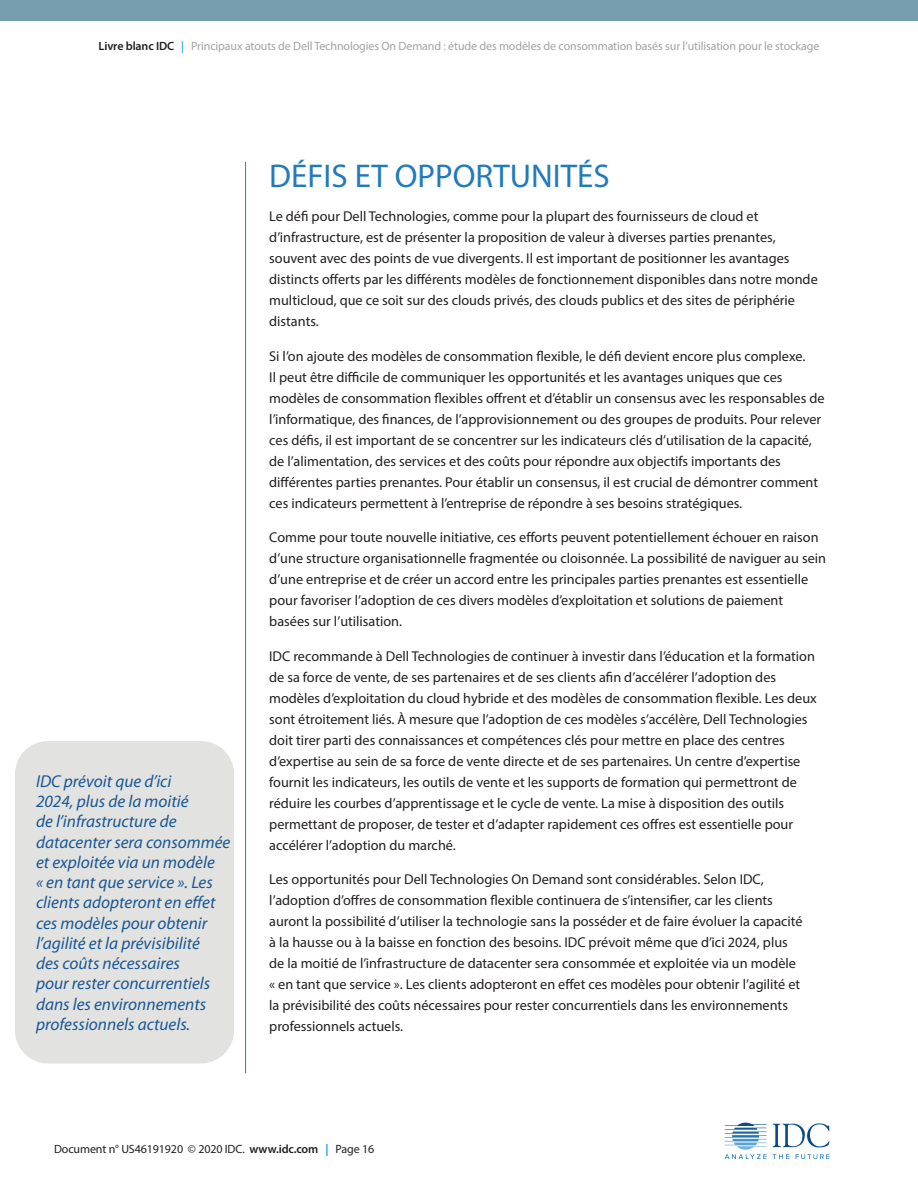
<style>
.page{position:relative;width:918px;height:1188px;background:#fff}
.page>*{position:absolute;margin:0;border:0;box-sizing:border-box;transform-origin:0 0}
.t1{font:33px "Myriad Pro";color:#217abc}
.t2{font:italic 17.25px/20.2px "Myriad Pro";color:#1a5894}
.t3{font:14.25px/21px "Myriad Pro";color:#231f20}
.t4{font:12px "Myriad Pro";letter-spacing:-.01em;color:#a1a3a6}
.t5{font:12px "Myriad Pro";letter-spacing:-.01em;color:#231f20}
.s1{font-weight:600;color:#231f20}
.s2{color:#0092d3}
.s3{font-weight:600}
.s4{font-weight:600;color:#0092d3}
</style>
<div class="page">
<hr style="left:245px;top:162px;width:1px;height:911px;background:#0092d3">
<div style="left:0;top:0;width:918px;height:21px;background:#769eae"></div>
<svg style="left:773px;top:1123px;width:57px;height:24px"></svg>
<svg style="left:773px;top:1154px;width:16px;height:5px"></svg>
<svg style="left:796px;top:1154px;width:33px;height:5px"></svg>
<svg style="left:725px;top:1123px;width:42px;height:36px"></svg>
<div style="left:15px;top:741px;width:219px;height:323px;background:#e2e2e1;border-radius:33px"></div>
<p class="t4" style="left:99px;top:39px;width:722px"><span class="s1">Livre blanc IDC</span> <span class="s2">|</span> Principaux atouts de Dell Technologies On Demand : étude des modèles de consommation basés sur l’utilisation pour le stockage</p>
<p class="t2" style="left:36px;top:771px;width:196px">IDC prévoit que d’ici<br>2024, plus de la moitié<br>de l’infrastructure de datacenter sera consommée et exploitée via un modèle<br>« en tant que service ». Les clients adopteront en effet ces modèles pour obtenir l’agilité et la prévisibilité<br>des coûts nécessaires<br>pour rester concurrentiels dans les environnements professionnels actuels.</p>
<h1 class="t1" style="left:269px;top:155px;width:342px">DÉFIS ET OPPORTUNITÉS</h1>
<p class="t3" style="left:269px;top:206px;width:550px">Le défi pour Dell Technologies, comme pour la plupart des fournisseurs de cloud et d’infrastructure, est de présenter la proposition de valeur à diverses parties prenantes, souvent avec des points de vue divergents. Il est important de positionner les avantages distincts offerts par les différents modèles de fonctionnement disponibles dans notre monde multicloud, que ce soit sur des clouds privés, des clouds publics et des sites de périphérie distants.</p>
<p class="t3" style="left:269px;top:345px;width:557px">Si l’on ajoute des modèles de consommation flexible, le défi devient encore plus complexe.<br>Il peut être difficile de communiquer les opportunités et les avantages uniques que ces modèles de consommation flexibles offrent et d’établir un consensus avec les responsables de l’informatique, des finances, de l’approvisionnement ou des groupes de produits. Pour relever ces défis, il est important de se concentrer sur les indicateurs clés d’utilisation de la capacité, de l’alimentation, des services et des coûts pour répondre aux objectifs importants des différentes parties prenantes. Pour établir un consensus, il est crucial de démontrer comment ces indicateurs permettent à l’entreprise de répondre à ses besoins stratégiques.</p>
<p class="t3" style="left:269px;top:527px;width:558px">Comme pour toute nouvelle initiative, ces efforts peuvent potentiellement échouer en raison d’une structure organisationnelle fragmentée ou cloisonnée. La possibilité de naviguer au sein d’une entreprise et de créer un accord entre les principales parties prenantes est essentielle pour favoriser l’adoption de ces divers modèles d’exploitation et solutions de paiement basées sur l’utilisation.</p>
<p class="t3" style="left:269px;top:645px;width:549px">IDC recommande à Dell Technologies de continuer à investir dans l’éducation et la formation de sa force de vente, de ses partenaires et de ses clients afin d’accélérer l’adoption des modèles d’exploitation du cloud hybride et des modèles de consommation flexible. Les deux sont étroitement liés. À mesure que l’adoption de ces modèles s’accélère, Dell Technologies doit tirer parti des connaissances et compétences clés pour mettre en place des centres d’expertise au sein de sa force de vente directe et de ses partenaires. Un centre d’expertise fournit les indicateurs, les outils de vente et les supports de formation qui permettront de réduire les courbes d’apprentissage et le cycle de vente. La mise à disposition des outils permettant de proposer, de tester et d’adapter rapidement ces offres est essentielle pour accélérer l’adoption du marché.</p>
<p class="t3" style="left:269px;top:869px;width:535px">Les opportunités pour Dell Technologies On Demand sont considérables. Selon IDC, l’adoption d’offres de consommation flexible continuera de s’intensifier, car les clients auront la possibilité d’utiliser la technologie sans la posséder et de faire évoluer la capacité à la hausse ou à la baisse en fonction des besoins. IDC prévoit même que d’ici 2024, plus de la moitié de l’infrastructure de datacenter sera consommée et exploitée via un modèle « en tant que service ». Les clients adopteront en effet ces modèles pour obtenir l’agilité et la prévisibilité des coûts nécessaires pour rester concurrentiels dans les environnements professionnels actuels.</p>
<p class="t5" style="left:54px;top:1141px;width:322px">Document n° US46191920 © 2020 IDC. <span class="s3">www.idc.com</span> <span class="s4">|</span> Page 16</p>
</div>
